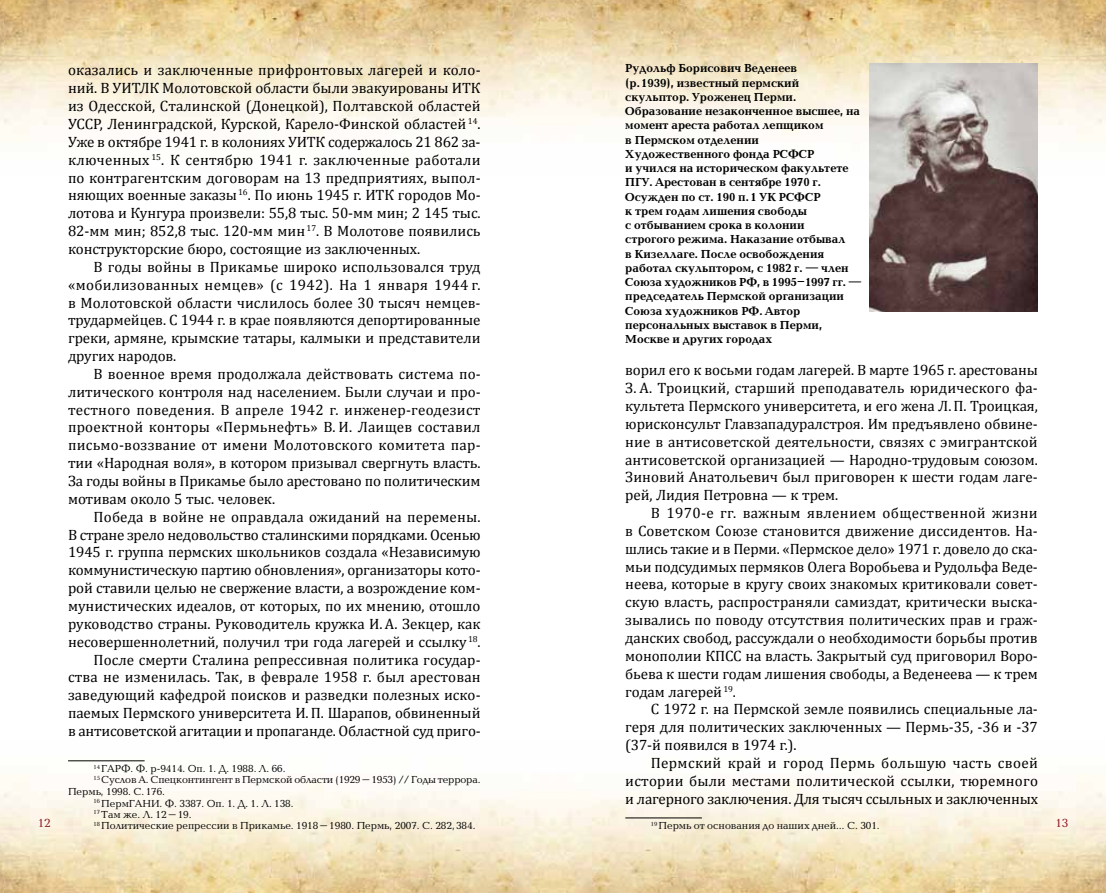
<style>
.page{position:relative;width:1106px;height:893px;background:#fff}
.page>*{position:absolute;margin:0;border:0;box-sizing:border-box;transform-origin:0 0}
.t1{font:15px/17.9px "Cambria";letter-spacing:-.01em;color:#000;text-align:justify}
.t2{font:12.15px "Baltica C";color:#8c161c}
.t3{font:700 12px/14.2px "Baltica C";color:#000}
.t4{font:10.5px "Baltica C";color:#000}
</style>
<div class="page">
<img style="left:0;top:761px;width:1106px;height:132px">
<img style="left:0;top:0;width:1106px;height:177px">
<hr style="left:68px;top:760px;width:77px;height:1px;background:#000">
<hr style="left:625px;top:817px;width:77px;height:1px;background:#000">
<img style="left:870px;top:64px;width:167px;height:248px">
<p class="t3" style="left:625px;top:62px;width:238px">Рудольф Борисович Веденеев<br>(р.1939), известный пермский скульптор. Уроженец Перми.<br>Образование незаконченное высшее, на момент ареста работал лепщиком<br>в Пермском отделении<br>Художественного фонда РСФСР<br>и учился на историческом факультете<br>ПГУ. Арестован в сентябре 1970 г.<br>Осужден по ст. 190 п.1 УК РСФСР<br>к трем годам лишения свободы<br>с отбыванием срока в колонии<br>строгого режима. Наказание отбывал<br>в Кизеллаге. После освобождения работал скульптором, с 1982 г. — член<br>Союза художников РФ, в 1995–1997 гг. — председатель Пермской организации<br>Союза художников РФ. Автор персональных выставок в Перми,<br>Москве и других городах</p>
<p class="t1" style="left:68px;top:61px;width:414px">оказались и заключенные прифронтовых лагерей и коло&shy;ний. В УИТЛК Молотовской области были эвакуированы ИТК из Одесской, Сталинской (Донецкой), Полтавской областей УССР, Ленинградской, Курской, Карело-Финской областей <sup>14</sup>.<br>Уже в октябре 1941 г. в колониях УИТК содержалось 21 862 за&shy;ключенных <sup>15</sup>. К сентябрю 1941 г. заключенные работали по контрагентским договорам на 13 предприятиях, выпол&shy;няющих военные заказы <sup>16</sup>. По июнь 1945 г. ИТК городов Мо&shy;лотова и Кунгура произвели: 55,8 тыс. 50-мм мин; 2 145 тыс.<br>82-мм мин; 852,8 тыс. 120-мм мин <sup>17</sup>. В Молотове появились конструкторские бюро, состоящие из заключенных.</p>
<p class="t1" style="left:68px;top:258px;width:414px;text-indent:26px">В годы войны в Прикамье широко использовался труд «мобилизованных немцев» (с 1942). На 1 января 1944 г. в Молотовской области числилось более 30 тысяч немцев&shy;трудармейцев. С 1944 г. в крае появляются депортированные греки, армяне, крымские татары, калмыки и представители других народов.</p>
<p class="t1" style="left:68px;top:365px;width:414px;text-indent:26px">В военное время продолжала действовать система по&shy;литического контроля над населением. Были случаи и про&shy;тестного поведения. В апреле 1942 г. инженер-геодезист проектной конторы «Пермьнефть» В. И. Лаищев составил письмо-воззвание от имени Молотовского комитета пар&shy;тии «Народная воля», в котором призывал свергнуть власть.<br>За годы войны в Прикамье было арестовано по политическим мотивам около 5 тыс. человек.</p>
<p class="t1" style="left:68px;top:508px;width:414px;text-align:right">Победа в войне не оправдала ожиданий на перемены.<br>В стране зрело недовольство сталинскими порядками. Осенью 1945 г. группа пермских школьников создала «Независимую коммунистическую партию обновления», организаторы кото&shy;рой ставили целью не свержение власти, а возрождение ком&shy;мунистических идеалов, от которых, по их мнению, отошло руководство страны. Руководитель кружка И. А. Зекцер, как несовершеннолетний, получил три года лагерей и ссылку <sup>18</sup>.<br>После смерти Сталина репрессивная политика государ&shy;ства не изменилась. Так, в феврале 1958 г. был арестован заведующий кафедрой поисков и разведки полезных иско&shy;паемых Пермского университета И. П. Шарапов, обвиненный в антисоветской агитации и пропаганде. Областной суд приго-</p>
<p class="t4" style="left:94px;top:763px;width:193px"><sup>14</sup> ГАРФ. Ф. р-9414. Оп. 1. Д. 1988. Л. 66.</p>
<p class="t4" style="left:94px;top:774px;width:388px"><sup>15</sup> Суслов А. Спецконтингент в Пермской области (1929–1953) // Годы террора.</p>
<p class="t4" style="left:68px;top:786px;width:98px">Пермь, 1998. С.176.</p>
<p class="t4" style="left:94px;top:798px;width:201px"><sup>16</sup> ПермГАНИ. Ф. 3387. Оп. 1. Д. 1. Л. 138.</p>
<p class="t4" style="left:94px;top:809px;width:99px"><sup>17</sup> Там же. Л. 12–19.</p>
<p class="t4" style="left:94px;top:820px;width:383px"><sup>18</sup> Политические репрессии в Прикамье. 1918–1980. Пермь, 2007. С. 282,384.</p>
<p class="t1" style="left:625px;top:361px;width:414px">ворил его к восьми годам лагерей. В марте 1965 г. арестованы З. А. Троицкий, старший преподаватель юридического фа&shy;культета Пермского университета, и его жена Л. П. Троицкая, юрисконсульт Главзападуралстроя. Им предъявлено обвине&shy;ние в антисоветской деятельности, связях с эмигрантской антисоветской организацией — Народно-трудовым союзом.<br>Зиновий Анатольевич был приговорен к шести годам лаге&shy;рей, Лидия Петровна — к трем.</p>
<p class="t1" style="left:625px;top:504px;width:414px;text-indent:26px">В 1970-е гг. важным явлением общественной жизни в Советском Союзе становится движение диссидентов. На&shy;шлись такие и в Перми. «Пермское дело» 1971 г. довело до ска&shy;мьи подсудимых пермяков Олега Воробьева и Рудольфа Веде&shy;неева, которые в кругу своих знакомых критиковали совет&shy;скую власть, распространяли самиздат, критически выска&shy;зывались по поводу отсутствия политических прав и граж&shy;данских свобод, рассуждали о необходимости борьбы против монополии КПСС на власть. Закрытый суд приговорил Воро&shy;бьева к шести годам лишения свободы, а Веденеева — к трем годам лагерей <sup>19</sup>.</p>
<p class="t1" style="left:625px;top:700px;width:414px;text-indent:26px">С 1972 г. на Пермской земле появились специальные ла&shy;геря для политических заключенных — Пермь-35, -36 и -37 (37-й появился в 1974 г.).</p>
<p class="t1" style="left:625px;top:754px;width:414px;text-indent:26px">Пермский край и город Пермь большую часть своей истории были местами политической ссылки, тюремного и лагерного заключения. Для тысяч ссыльных и заключенных</p>
<p class="t4" style="left:651px;top:820px;width:230px"><sup>19</sup> Пермь от основания до наших дней… С. 301.</p>
<p class="t2" style="left:38px;top:817px;width:14px">12</p>
<p class="t2" style="left:1055px;top:816px;width:14px">13</p>
</div>
